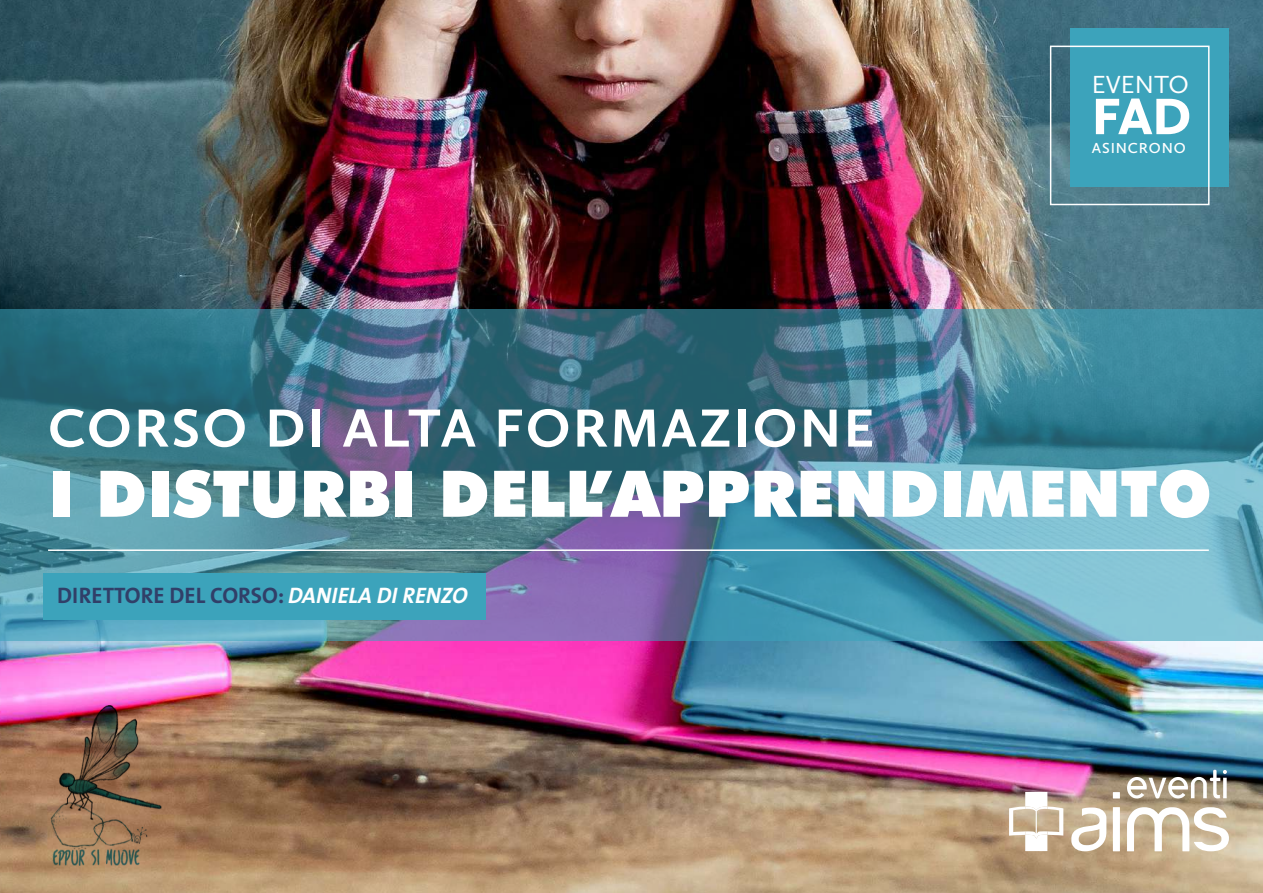
<style>
.page{position:relative;width:1263px;height:893px;background:#fff}
.page>*{position:absolute;margin:0;border:0;box-sizing:border-box;transform-origin:0 0}
.t1{font:900 64.35px "Futura BT";color:#fff}
.t2{font:700 55.5px "Calluna Sans";letter-spacing:.045em;color:#fff}
.t3{font:900 53.1px "Calluna Sans";color:#fff}
.t4{font:25.65px "Calluna Sans";color:#fff}
.t5{font:700 22.5px "The Sans";color:#313f68}
.t6{font:600 15px "Calluna Sans";letter-spacing:.06em;color:#fff}
.s1{font-style:italic;color:#fff}
</style>
<div class="page">
<img style="left:0;top:0;width:1263px;height:893px">
<div style="left:1071px;top:28px;width:158px;height:158px;background:#3ca3bb"></div>
<div style="left:1050px;top:46px;width:159px;height:159px;border:2px solid #fff"></div>
<svg style="left:1009px;top:792px;width:54px;height:59px"></svg>
<svg style="left:1071px;top:807px;width:35px;height:44px"></svg>
<svg style="left:1113px;top:792px;width:7px;height:59px"></svg>
<svg style="left:1127px;top:807px;width:102px;height:44px"></svg>
<svg style="left:1127px;top:770px;width:100px;height:28px"></svg>
<svg style="left:0;top:309px;width:1263px;height:332px;background:#4e849a"></svg>
<hr style="left:48px;top:549px;width:1161px;height:2px;background:#fff">
<div style="left:43px;top:574px;width:443px;height:46px;background:#3ca3bb"></div>
<img style="left:30px;top:705px;width:152px;height:165px">
<p class="t4" style="left:1092px;top:69px;width:99px">EVENTO</p>
<h3 class="t3" style="left:1092px;top:83px;width:101px">FAD</h3>
<p class="t6" style="left:1092px;top:139px;width:95px">ASINCRONO</p>
<h2 class="t2" style="left:48px;top:394px;width:827px">CORSO DI ALTA FORMAZIONE</h2>
<h1 class="t1" style="left:48px;top:455px;width:1165px">I DISTURBI DELL’APPRENDIMENTO</h1>
<p class="t5" style="left:57px;top:577px;width:412px">DIRETTORE DEL CORSO: <span class="s1">DANIELA DI RENZO</span></p>
</div>
